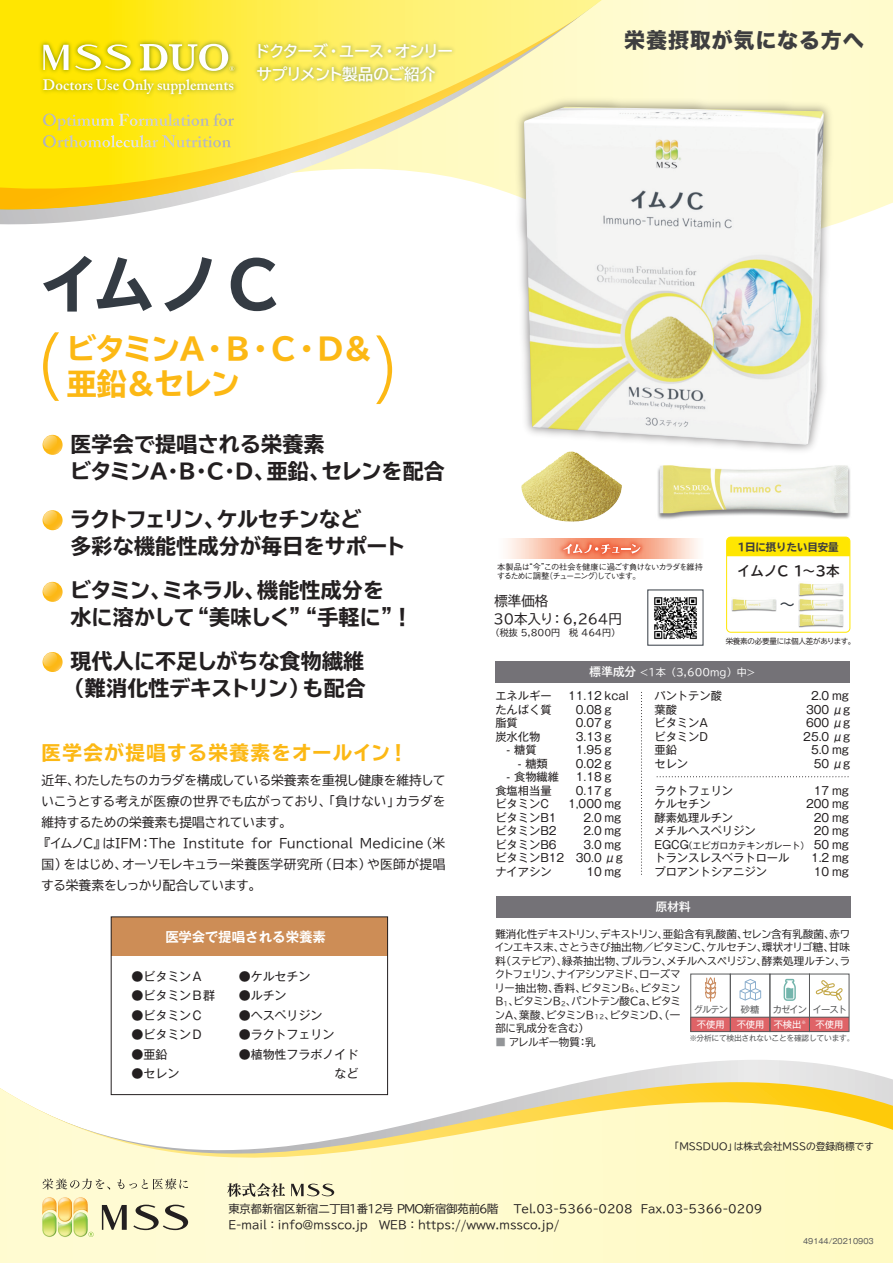
<style>
.page{position:relative;width:893px;height:1263px;background:#fff}
.page>*{position:absolute;margin:0;border:0;box-sizing:border-box;transform-origin:0 0}
.t1{font:700 expanded 63px "TBUD Go Std";color:#343b43}
.t2{font:700 expanded 30px/34.5px "TBUD Go Std";letter-spacing:-.08em;color:#fcb814}
.t3{font:700 expanded 21px/27px "TBUD Go Std";letter-spacing:.01em;color:#231f20}
.t4{font:21px "Hira Kaku Std W8";letter-spacing:.04em;color:#3e3e3f}
.t5{font:700 expanded 19.5px "TBUD Go Std";letter-spacing:.075em;color:#fcb814}
.t6{font:700 15.6px/22.5px "TBUD Go Std";letter-spacing:-.07em;color:#fff}
.t7{font:600 15px "Adobe Caslon Pro";color:#fff}
.t8{font:15px "Hira Kaku Std W4";color:#343b43}
.t9{font:13.5px "TBUD Go Std";color:#231f20}
.t10{font:700 13.5px "Gothic MB101 Pro De";color:#fff}
.t11{font:700 13.5px "TBUD Go Std";color:#231f20}
.t12{font:12.75px/21px "TBUD Go Std";letter-spacing:-.005em;color:#231f20}
.t13{font:12px "Gothic MB101 Pro";color:#231f20}
.t14{font:700 11.55px "TBUD Go Std";color:#fff}
.t15{font:11.25px/13.5px "Gothic MB101 Pro";color:#231f20}
.t16{font:11.25px/16.2px "TBUD Go Std";color:#231f20}
.t17{font:10.5px/13.5px "TBUD Go Std";letter-spacing:-.03em;color:#231f20}
.t18{font:700 expanded 10.5px "TBUD Go Std";letter-spacing:-.005em;color:#3e3e3f}
.t19{font:10.05px "TBUD Go Std";color:#fff}
.t20{font:9.75px "TBUD Go Std";color:#231f20}
.t21{font:9.3px "Gothic MB101 Pro";letter-spacing:-.1em;color:#595a5b}
.t22{font:9.3px "Gothic MB101 Pro";color:#fff}
.t23{font:9px "Gothic MB101 Pro";color:#231f20}
.t24{font:9px "TBUD Go Std";color:#231f20}
.t25{font:500 8.25px/9px "Gothic BBB Pro";letter-spacing:-.115em;color:#231f20}
.t26{font:7.65px "Gothic MB101 Pro";letter-spacing:-.025em;color:#58595a}
.t27{font:7.5px "TBUD Go Std";letter-spacing:-.025em;color:#231f20}
.t28{font:7.5px "Gothic MB101 Pro";color:#57585a}
.s1{font-weight:700;font-size:11.55px}
.s2{font-size:11.25px}
.s3{font-size:6.15px}
.s4{color:#939598}
</style>
<div class="page">
<div style="left:602px;top:0;width:291px;height:224px;background:#fffbd0"></div>
<svg style="left:0;top:212px;width:143px;height:13px"></svg>
<svg style="left:0;top:0;width:602px;height:212px;background:#fcec75"></svg>
<svg style="left:110px;top:1060px;width:783px;height:22px"></svg>
<svg style="left:0;top:1082px;width:893px;height:181px"></svg>
<img style="left:657px;top:465px;width:194px;height:54px">
<img style="left:731px;top:599px;width:46px;height:13px">
<img style="left:798px;top:583px;width:45px;height:44px">
<img style="left:521px;top:458px;width:101px;height:64px">
<svg style="left:227px;top:1183px;width:58px;height:14px"></svg>
<svg style="left:291px;top:1183px;width:43px;height:13px"></svg>
<div style="left:496px;top:896px;width:355px;height:21px;background:#747277"></div>
<div style="left:495px;top:661px;width:355px;height:21px;background:#747277"></div>
<svg style="left:43px;top:1178px;width:67px;height:12px"></svg>
<svg style="left:117px;top:1178px;width:71px;height:11px"></svg>
<img style="left:41px;top:1196px;width:49px;height:43px">
<svg style="left:102px;top:1204px;width:86px;height:26px;background:#b8b499"></svg>
<svg style="left:88px;top:1232px;width:6px;height:5px"></svg>
<img style="left:250px;top:37px;width:209px;height:79px">
<img style="left:36px;top:37px;width:205px;height:71px">
<svg style="left:140px;top:44px;width:94px;height:27px"></svg>
<svg style="left:43px;top:44px;width:88px;height:26px"></svg>
<svg style="left:43px;top:114px;width:191px;height:33px;background:#f4e13a"></svg>
<svg style="left:42px;top:435px;width:21px;height:20px"></svg>
<svg style="left:42px;top:582px;width:21px;height:20px"></svg>
<svg style="left:42px;top:652px;width:21px;height:20px"></svg>
<svg style="left:42px;top:511px;width:21px;height:19px"></svg>
<svg style="left:641px;top:692px;width:1px;height:183px"></svg>
<svg style="left:657px;top:776px;width:192px;height:1px"></svg>
<div style="left:727px;top:537px;width:123px;height:19px;background:#ffe601"></div>
<div style="left:726px;top:537px;width:124px;height:96px;border:1px solid #ffe601;border-radius:4px"></div>
<img style="left:654px;top:597px;width:43px;height:43px">
<div style="left:691px;top:1017px;width:158px;height:14px;background:#df6367"></div>
<svg style="left:740px;top:979px;width:21px;height:21px"></svg>
<svg style="left:784px;top:979px;width:12px;height:22px"></svg>
<svg style="left:705px;top:977px;width:11px;height:25px"></svg>
<hr style="left:691px;top:1017px;width:158px;height:1px;background:#595a5c">
<div style="left:690px;top:974px;width:41px;height:58px;border:1px solid #595a5c"></div>
<div style="left:730px;top:974px;width:40px;height:58px;border:1px solid #595a5c"></div>
<div style="left:769px;top:974px;width:41px;height:58px;border:1px solid #595a5c"></div>
<div style="left:809px;top:974px;width:40px;height:58px;border:1px solid #595a5c"></div>
<svg style="left:816px;top:980px;width:27px;height:20px"></svg>
<img style="left:510px;top:93px;width:327px;height:365px">
<img style="left:524px;top:107px;width:300px;height:338px">
<svg style="left:43px;top:332px;width:16px;height:69px"></svg>
<svg style="left:376px;top:335px;width:16px;height:69px"></svg>
<div style="left:111px;top:917px;width:277px;height:39px;background:#cd8d56"></div>
<div style="left:111px;top:917px;width:277px;height:178px;border:1px solid #231f20"></div>
<svg style="left:507px;top:538px;width:191px;height:21px;background:#fad1bf"></svg>
<img style="left:557px;top:538px;width:90px;height:21px">
<img style="left:561px;top:541px;width:82px;height:16px">
<svg style="left:563px;top:544px;width:77px;height:10px"></svg>
<h3 class="t7" style="left:43px;top:76px;width:193px">Doctors Use Only supplements</h3>
<h3 class="t6" style="left:255px;top:40px;width:200px">ドクターズ・ユース・オンリーサプリメント製品のご紹介</h3>
<h3 class="t4" style="left:624px;top:29px;width:241px">栄養摂取が気になる方へ</h3>
<h1 class="t1" style="left:38px;top:250px;width:248px">イムノＣ</h1>
<h2 class="t2" style="left:66px;top:333px;width:308px">ビタミンＡ・Ｂ・Ｃ・Ｄ＆亜鉛＆セレン</h2>
<h3 class="t3" style="left:70px;top:431px;width:376px">医学会で提唱される栄養素<br>ビタミンA･B･C･D、亜鉛、セレンを配合</h3>
<h3 class="t3" style="left:70px;top:506px;width:338px">ラクトフェリン、ケルセチンなど<br>多彩な機能性成分が毎日をサポート</h3>
<h3 class="t3" style="left:70px;top:578px;width:344px">ビタミン、ミネラル、機能性成分を<br>水に溶かして“美味しく”“手軽に”！</h3>
<h3 class="t3" style="left:64px;top:649px;width:304px;text-align:center">現代人に不足しがちな食物繊維（難消化性デキストリン）も配合</h3>
<h3 class="t5" style="left:42px;top:742px;width:368px">医学会が提唱する栄養素をオールイン！</h3>
<p class="t12" style="left:38px;top:770px;width:409px">近年、わたしたちのカラダを構成している栄養素を重視し健康を維持していこうとする考えが医療の世界でも広がっており、「負けない」カラダを維持するための栄養素も提唱されています。<br>『イムノC』はIFM：The Institute for Functional Medicine（米国）をはじめ、オーソモレキュラー栄養医学研究所（日本）や医師が提唱する栄養素をしっかり配合しています。</p>
<p class="t10" style="left:166px;top:925px;width:162px">医学会で提唱される栄養素</p>
<p class="t13" style="left:131px;top:966px;width:73px">●ビタミンＡ</p>
<p class="t13" style="left:131px;top:986px;width:85px">●ビタミンＢ群</p>
<p class="t13" style="left:131px;top:1005px;width:73px">●ビタミンＣ</p>
<p class="t13" style="left:131px;top:1025px;width:73px">●ビタミンＤ</p>
<p class="t13" style="left:131px;top:1044px;width:37px">●亜鉛</p>
<p class="t13" style="left:131px;top:1064px;width:49px">●セレン</p>
<p class="t13" style="left:239px;top:966px;width:73px">●ケルセチン</p>
<p class="t13" style="left:239px;top:986px;width:49px">●ルチン</p>
<p class="t13" style="left:239px;top:1005px;width:85px">●ヘスペリジン</p>
<p class="t13" style="left:239px;top:1025px;width:97px">●ラクトフェリン</p>
<p class="t13" style="left:239px;top:1044px;width:121px">●植物性フラボノイド</p>
<p class="t25" style="left:497px;top:562px;width:208px">本製品は“今”この社会を健康に過ごす負けないカラダを維持するために調整（チューニング）しています。</p>
<p class="t9" style="left:494px;top:590px;width:55px">標準価格</p>
<p class="t9" style="left:494px;top:608px;width:130px">30本入り：6,264円</p>
<p class="t24" style="left:491px;top:626px;width:131px">（税抜 5,800円　税 464円）</p>
<p class="t18" style="left:736px;top:541px;width:104px">１日に摂りたい目安量</p>
<p class="t11" style="left:737px;top:560px;width:104px">イムノC 1～3本</p>
<h3 class="t8" style="left:780px;top:593px;width:16px">～</h3>
<p class="t27" style="left:726px;top:635px;width:131px">栄養素の必要量には個人差があります。</p>
<p class="t19" style="left:590px;top:664px;width:167px"><span class="s1">標準成分</span> &lt;1本（3,600mg）中&gt;</p>
<p class="t15" style="left:495px;top:688px;width:70px">エネルギーたんぱく質脂質<br>炭水化物<br>　- 糖質<br>　　- 糖類　- 食物繊維食塩相当量ビタミンC<br>ビタミンB1ビタミンB2ビタミンB6ビタミンB12ナイアシン</p>
<p class="t15" style="left:568px;top:688px;width:62px">11.12 kcal</p>
<p class="t15" style="left:576px;top:701px;width:37px">0.08 g</p>
<p class="t15" style="left:576px;top:715px;width:37px">0.07 g</p>
<p class="t15" style="left:576px;top:728px;width:37px">3.13 g</p>
<p class="t15" style="left:576px;top:742px;width:37px">1.95 g</p>
<p class="t15" style="left:576px;top:755px;width:37px">0.02 g</p>
<p class="t15" style="left:576px;top:769px;width:37px">1.18g</p>
<p class="t15" style="left:576px;top:782px;width:37px">0.17 g</p>
<p class="t15" style="left:568px;top:796px;width:55px">1,000 mg</p>
<p class="t15" style="left:583px;top:809px;width:39px">2.0 mg</p>
<p class="t15" style="left:583px;top:823px;width:39px">2.0 mg</p>
<p class="t15" style="left:583px;top:836px;width:39px">3.0 mg</p>
<p class="t15" style="left:576px;top:850px;width:49px">30.0 μg</p>
<p class="t15" style="left:586px;top:863px;width:36px">10 mg</p>
<p class="t15" style="left:654px;top:688px;width:69px">パントテン酸葉酸<br>ビタミンAビタミンD亜鉛<br>セレン</p>
<p class="t15" style="left:654px;top:782px;width:103px">ラクトフェリン<br>ケルセチン<br>酵素処理ルチン<br>メチルヘスペリジン</p>
<p class="t23" style="left:654px;top:838px;width:156px"><span class="s2">EGCG</span>（エピガロカテキンガレート）</p>
<p class="t15" style="left:654px;top:850px;width:136px">トランスレスベラトロールプロアントシアニジン</p>
<p class="t15" style="left:803px;top:688px;width:49px;text-align:right">2.0 mg<br>300 μg<br>600 μg<br>25.0 μg<br>5.0 mg<br>50 μg</p>
<p class="t15" style="left:806px;top:782px;width:44px;text-align:right">17 mg<br>200 mg<br>20 mg<br>20 mg<br>50 mg<br>1.2 mg<br>10 mg</p>
<p class="t14" style="left:656px;top:897px;width:36px">原材料</p>
<p class="t17" style="left:494px;top:927px;width:357px">難消化性デキストリン、デキストリン、亜鉛含有乳酸菌、セレン含有乳酸菌、赤ワインエキス末、さとうきび抽出物／ビタミンC、ケルセチン、環状オリゴ糖、甘味料（ステビア）、緑茶抽出物、プルラン、メチルヘスペリジン、酵素処理ルチン、ラクトフェリン、ナイアシンアミド、ローズマ<br>リー抽出物、香料、ビタミンB<span class="s3">6</span>、ビタミン<br>B<span class="s3">1</span>、ビタミンB<span class="s3">2</span>、パントテン酸Ca、ビタミ<br>ンA、葉酸、ビタミンB<span class="s3">12</span>、ビタミンD、（一<br>部に乳成分を含む）</p>
<p class="t17" style="left:495px;top:1035px;width:102px"><span class="s4">■</span> アレルギー物質：乳</p>
<p class="t21" style="left:694px;top:1002px;width:36px">グルテン</p>
<p class="t21" style="left:741px;top:1002px;width:20px">砂糖</p>
<p class="t21" style="left:773px;top:1002px;width:76px">カゼイン イースト</p>
<p class="t22" style="left:697px;top:1016px;width:29px">不使用</p>
<p class="t22" style="left:737px;top:1016px;width:108px">不使用 不検出<sup>※</sup> 不使用</p>
<p class="t26" style="left:690px;top:1031px;width:166px">※分析にて検出されないことを確認しています。</p>
<p class="t20" style="left:670px;top:1138px;width:206px">「MSSDUO」は株式会社MSSの登録商標です</p>
<p class="t16" style="left:228px;top:1201px;width:536px">東京都新宿区新宿二丁目１番１２号ＰＭＯ新宿御苑前６階 　Tel.03-5366-0208 Fax.03-5366-0209<br>E-mail：info@mssco.jp　WEB：https://www.mssco.jp/</p>
<p class="t28" style="left:803px;top:1235px;width:72px">49144/20210903</p>
</div>
